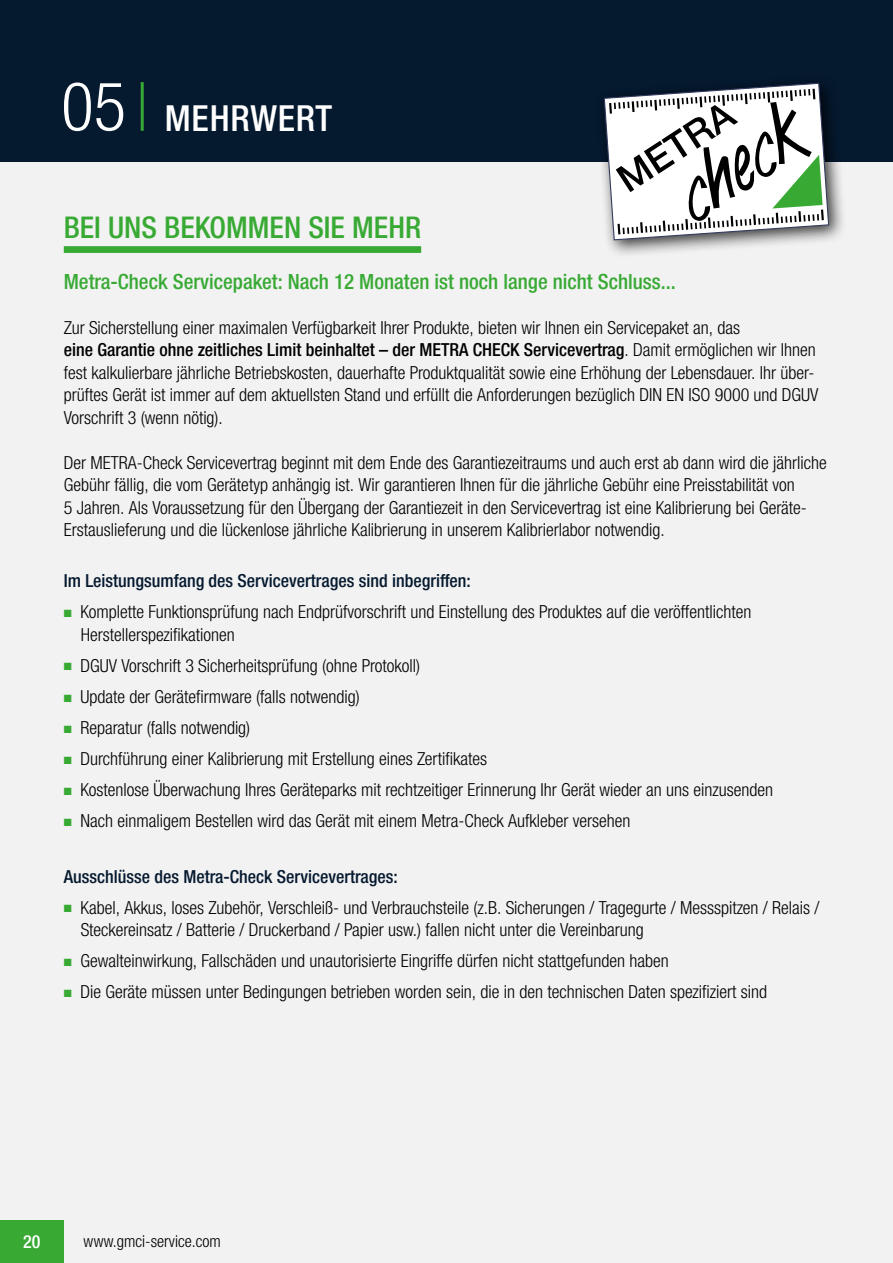
<style>
.page{position:relative;width:893px;height:1263px;background:#f2f2f2}
.page>*{position:absolute;margin:0;border:0;box-sizing:border-box;transform-origin:0 0}
.t1{font:500 condensed 36px "Helvetica Neue LTW1 G";letter-spacing:.02em;color:#fff}
.t2{font:500 condensed 30px "Helvetica Neue LTW1 G";color:#38aa34}
.t3{font:500 condensed 21px "Helvetica Neue LTW1 G";color:#38aa34}
.t4{font:300 condensed 18px/22.5px "Helvetica Neue LTW1 G";color:#000}
.t5{font:500 condensed 18px "Helvetica Neue LTW1 G";color:#05192f}
.t6{font:500 condensed 18px "Helvetica Neue LTW1 G";color:#fff}
.t7{font:300 condensed 16.5px "Helvetica Neue LTW1 G";color:#000}
.s1{font-weight:300;font-size:67.5px}
.s2{font-weight:500}
.s3{color:#38aa34}
</style>
<div class="page">
<div style="left:0;top:0;width:893px;height:162px;background:#05192f"></div>
<div style="left:0;top:1220px;width:64px;height:43px;background:#38aa34"></div>
<hr style="left:141px;top:82px;width:3px;height:49px;background:#38aa34">
<div style="left:64px;top:246px;width:357px;height:7px;background:#38aa34"></div>
<div style="left:595px;top:74px;width:252px;height:184px;background:#000;opacity:.75"></div>
<svg style="left:603px;top:82px;width:227px;height:159px"></svg>
<h1 class="t1" style="left:61px;top:96px;width:272px"><span class="s1">05</span> MEHRWERT</h1>
<h2 class="t2" style="left:64px;top:210px;width:359px">BEI UNS BEKOMMEN SIE MEHR</h2>
<p class="t3" style="left:64px;top:269px;width:614px">Metra-Check Servicepaket: Nach 12 Monaten ist noch lange nicht Schluss...</p>
<p class="t4" style="left:64px;top:316px;width:756px">Zur Sicherstellung einer maximalen Verfügbarkeit Ihrer Produkte, bieten wir Ihnen ein Servicepaket an, das<br><span class="s2">eine Garantie ohne zeitliches Limit beinhaltet – der METRA CHECK Servicevertrag</span>. Damit ermöglichen wir Ihnen fest kalkulierbare jährliche Betriebskosten, dauerhafte Produktqualität sowie eine Erhöhung der Lebensdauer. Ihr über&shy;prüftes Gerät ist immer auf dem aktuellsten Stand und erfüllt die Anforderungen bezüglich DIN EN ISO 9000 und DGUV Vorschrift 3 (wenn nötig).</p>
<p class="t4" style="left:64px;top:451px;width:765px">Der METRA-Check Servicevertrag beginnt mit dem Ende des Garantiezeitraums und auch erst ab dann wird die jährliche Gebühr fällig, die vom Gerätetyp anhängig ist. Wir garantieren Ihnen für die jährliche Gebühr eine Preisstabilität von<br>5 Jahren. Als Voraussetzung für den Übergang der Garantiezeit in den Servicevertrag ist eine Kalibrierung bei Geräte-Erstauslieferung und die lückenlose jährliche Kalibrierung in unserem Kalibrierlabor notwendig.</p>
<p class="t5" style="left:64px;top:570px;width:409px">Im Leistungsumfang des Servicevertrages sind inbegriffen:</p>
<p class="t4" style="left:81px;top:601px;width:672px;text-indent:-17px"><span class="s3">■</span> Komplette Funktionsprüfung nach Endprüfvorschrift und Einstellung des Produktes auf die veröffentlichten<br>Herstellerspezifikationen</p>
<p class="t4" style="left:64px;top:654px;width:358px"><span class="s3">■</span> DGUV Vorschrift 3 Sicherheitsprüfung (ohne Protokoll)</p>
<p class="t4" style="left:64px;top:685px;width:297px"><span class="s3">■</span> Update der Gerätefirmware (falls notwendig)</p>
<p class="t4" style="left:64px;top:716px;width:188px"><span class="s3">■</span> Reparatur (falls notwendig)</p>
<p class="t4" style="left:64px;top:747px;width:425px"><span class="s3">■</span> Durchführung einer Kalibrierung mit Erstellung eines Zertifikates</p>
<p class="t4" style="left:64px;top:778px;width:711px"><span class="s3">■</span> Kostenlose Überwachung Ihres Geräteparks mit rechtzeitiger Erinnerung Ihr Gerät wieder an uns einzusenden</p>
<p class="t4" style="left:64px;top:809px;width:568px"><span class="s3">■</span> Nach einmaligem Bestellen wird das Gerät mit einem Metra-Check Aufkleber versehen</p>
<p class="t5" style="left:64px;top:865px;width:336px">Ausschlüsse des Metra-Check Servicevertrages:</p>
<p class="t4" style="left:81px;top:896px;width:740px;text-indent:-17px"><span class="s3">■</span> Kabel, Akkus, loses Zubehör, Verschleiß- und Verbrauchsteile (z.B. Sicherungen / Tragegurte / Messspitzen / Relais /<br>Steckereinsatz / Batterie / Druckerband / Papier usw.) fallen nicht unter die Vereinbarung</p>
<p class="t4" style="left:64px;top:949px;width:606px"><span class="s3">■</span> Gewalteinwirkung, Fallschäden und unautorisierte Eingriffe dürfen nicht stattgefunden haben</p>
<p class="t4" style="left:64px;top:980px;width:705px"><span class="s3">■</span> Die Geräte müssen unter Bedingungen betrieben worden sein, die in den technischen Daten spezifiziert sind</p>
<p class="t6" style="left:23px;top:1231px;width:19px">20</p>
<p class="t7" style="left:84px;top:1231px;width:139px">www.gmci-service.com</p>
</div>
